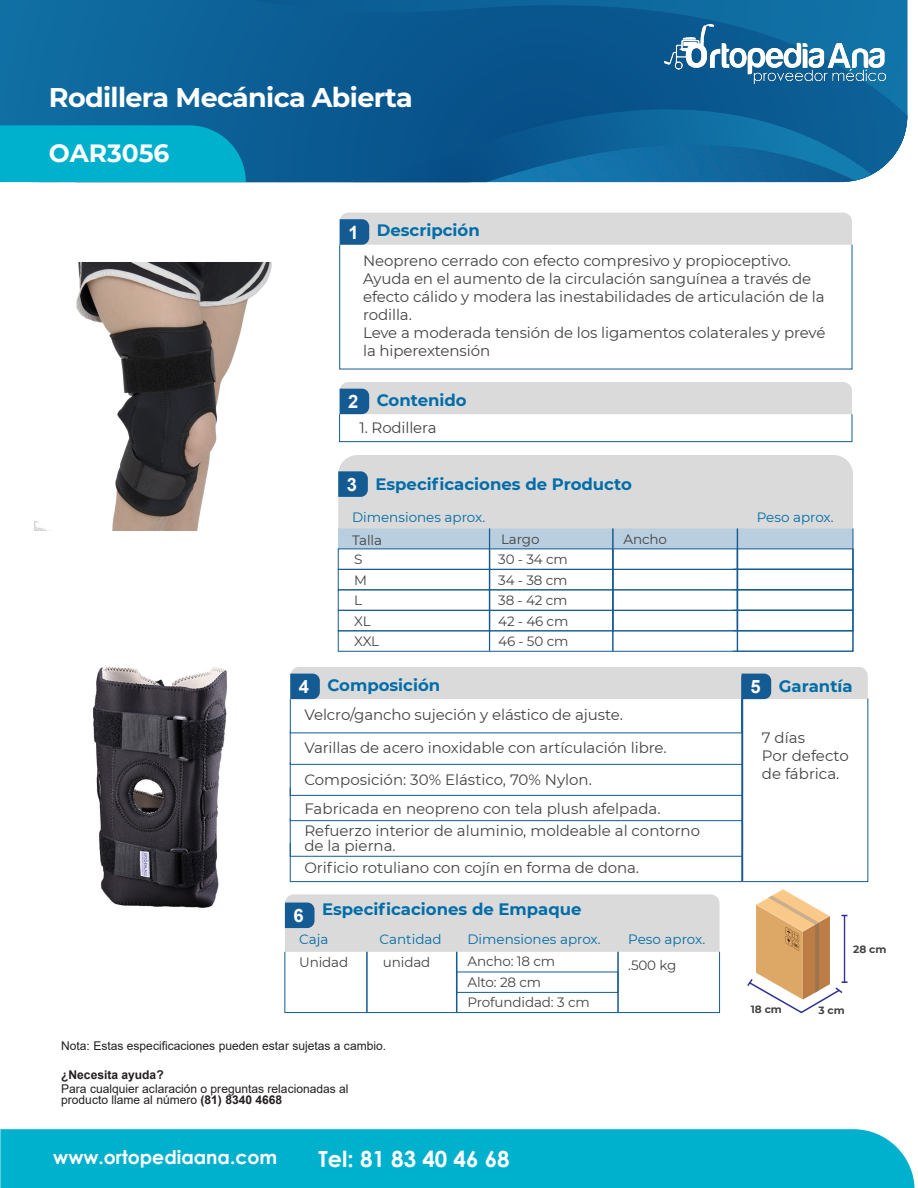
<style>
.page{position:relative;width:918px;height:1188px;background:#fff}
.page>*{position:absolute;margin:0;border:0;box-sizing:border-box;transform-origin:0 0}
.t1{font:700 27px "Montserrat";letter-spacing:-.025em;color:#fff}
.t2{font:700 24.9px "Montserrat";color:#fff}
.t3{font:700 22.35px "Century Gothic";color:#fff}
.t4{font:700 18.9px "Century Gothic";color:#fff}
.t5{font:700 16.5px "Montserrat";color:#006da8}
.t6{font:15px/18px "Montserrat";letter-spacing:-.005em;color:#424343}
.t7{font:13.5px/20.4px "Montserrat";letter-spacing:-.01em;color:#424343}
.t8{font:13.5px "Montserrat";color:#006da8}
.t9{font:12px/11.6px "Arial";color:#231f20}
.t10{font:700 12px "Arial";color:#231f20}
.t11{font:700 10.5px "Montserrat";color:#424343}
.s1{font-family:"Arial";font-size:18.45px;color:#fff}
.s2{font-weight:700}
</style>
<div class="page">
<img style="left:93px;top:667px;width:204px;height:241px">
<svg style="left:0;top:0;width:907px;height:175px;background:#0d6096"></svg>
<svg style="left:0;top:109px;width:872px;height:73px;background:#0c6097"></svg>
<div style="left:0;top:125px;width:246px;height:57px;background:#00b1ce"></div>
<div style="left:0;top:1129px;width:915px;height:59px;background:#00b1ce"></div>
<div style="left:340px;top:213px;width:512px;height:31px;background:#dadada"></div>
<div style="left:340px;top:382px;width:512px;height:32px;background:#dadada"></div>
<div style="left:339px;top:414px;width:513px;height:28px;border:1px solid #145b94"></div>
<svg style="left:338px;top:455px;width:515px;height:197px"></svg>
<hr style="left:489px;top:610px;width:1px;height:41px;background:#145b94">
<hr style="left:612px;top:609px;width:2px;height:42px;background:#145b94">
<svg style="left:284px;top:894px;width:436px;height:119px"></svg>
<svg style="left:290px;top:667px;width:578px;height:31px;background:#cbd0d4"></svg>
<hr style="left:741px;top:676px;width:2px;height:206px;background:#145b94">
<svg style="left:290px;top:698px;width:578px;height:184px"></svg>
<svg style="left:290px;top:731px;width:453px;height:126px"></svg>
<svg style="left:747px;top:889px;width:101px;height:125px"></svg>
<img style="left:664px;top:25px;width:221px;height:58px">
<img style="left:35px;top:263px;width:237px;height:268px">
<h1 class="t1" style="left:49px;top:78px;width:365px">Rodillera Mecánica Abierta</h1>
<h2 class="t2" style="left:49px;top:135px;width:122px">OAR3056</h2>
<p class="t5" style="left:348px;top:219px;width:133px"><span class="s1">1</span> Descripción</p>
<p class="t6" style="left:363px;top:251px;width:464px">Neopreno cerrado con efecto compresivo y propioceptivo.<br>Ayuda en el aumento de la circulación sanguínea a través de efecto cálido y modera las inestabilidades de articulación de la rodilla.<br>Leve a moderada tensión de los ligamentos colaterales y prevé la hiperextensión</p>
<p class="t5" style="left:348px;top:388px;width:120px"><span class="s1">2</span> Contenido</p>
<p class="t6" style="left:360px;top:418px;width:79px">1. Rodillera</p>
<p class="t5" style="left:347px;top:473px;width:286px"><span class="s1">3</span> Especificaciones de Producto</p>
<p class="t8" style="left:352px;top:508px;width:135px">Dimensiones aprox.</p>
<p class="t8" style="left:757px;top:508px;width:78px">Peso aprox.</p>
<p class="t7" style="left:352px;top:529px;width:32px">Talla</p>
<p class="t7" style="left:501px;top:529px;width:40px">Largo</p>
<p class="t7" style="left:623px;top:529px;width:45px">Ancho</p>
<p class="t7" style="left:354px;top:549px;width:10px">S</p>
<p class="t7" style="left:498px;top:549px;width:71px">30 - 34 cm</p>
<p class="t7" style="left:354px;top:569px;width:14px">M</p>
<p class="t7" style="left:498px;top:569px;width:71px">34 - 38 cm</p>
<p class="t7" style="left:354px;top:590px;width:9px">L</p>
<p class="t7" style="left:498px;top:590px;width:71px">38 - 42 cm</p>
<p class="t7" style="left:354px;top:610px;width:18px">XL</p>
<p class="t7" style="left:498px;top:610px;width:72px">42 - 46 cm</p>
<p class="t7" style="left:354px;top:631px;width:26px">XXL</p>
<p class="t7" style="left:498px;top:631px;width:72px">46 - 50 cm</p>
<p class="t5" style="left:299px;top:673px;width:143px"><span class="s1">4</span> Composición</p>
<p class="t6" style="left:305px;top:706px;width:320px">Velcro/gancho sujeción y elástico de ajuste.</p>
<p class="t6" style="left:304px;top:731px;width:364px;line-height:32.4px">Varillas de acero inoxidable con artículación libre.<br>Composición: 30% Elástico, 70% Nylon.</p>
<p class="t6" style="left:304px;top:797px;width:397px;line-height:22.5px">Fabricada en neopreno con tela plush afelpada.<br>Refuerzo interior de aluminio, moldeable al contorno</p>
<p class="t6" style="left:304px;top:835px;width:336px;line-height:21.3px">de la pierna.<br>Orificio rotuliano con cojín en forma de dona.</p>
<p class="t5" style="left:294px;top:897px;width:289px"><span class="s1">6</span> Especificaciones de Empaque</p>
<p class="t8" style="left:299px;top:930px;width:31px">Caja</p>
<p class="t8" style="left:380px;top:930px;width:64px">Cantidad</p>
<p class="t8" style="left:467px;top:930px;width:135px">Dimensiones aprox.</p>
<p class="t8" style="left:628px;top:930px;width:78px">Peso aprox.</p>
<p class="t7" style="left:299px;top:951px;width:51px">Unidad</p>
<p class="t7" style="left:383px;top:951px;width:49px">unidad</p>
<p class="t7" style="left:467px;top:951px;width:124px">Ancho: 18 cm<br>Alto: 28 cm<br>Profundidad: 3 cm</p>
<p class="t7" style="left:628px;top:954px;width:50px">.500 kg</p>
<p class="t9" style="left:61px;top:1040px;width:327px">Nota: Estas especificaciones pueden estar sujetas a cambio.</p>
<p class="t9" style="left:61px;top:1083px;width:289px">Para cualquier aclaración o preguntas relacionadas al producto llame al número <span class="s2">(81) 8340 4668</span></p>
<p class="t10" style="left:61px;top:1066px;width:104px">¿Necesita ayuda?</p>
<p class="t4" style="left:53px;top:1143px;width:226px">www.ortopediaana.com</p>
<h3 class="t3" style="left:319px;top:1142px;width:193px">Tel: 81 83 40 46 68</h3>
<p class="t5" style="left:750px;top:674px;width:104px"><span class="s1">5</span> Garantía</p>
<p class="t6" style="left:762px;top:728px;width:88px">7 días<br>Por defecto de fábrica.</p>
<p class="t11" style="left:853px;top:942px;width:35px">28 cm</p>
<p class="t11" style="left:751px;top:1002px;width:33px">18 cm</p>
<p class="t11" style="left:818px;top:1003px;width:28px">3 cm</p>
</div>
